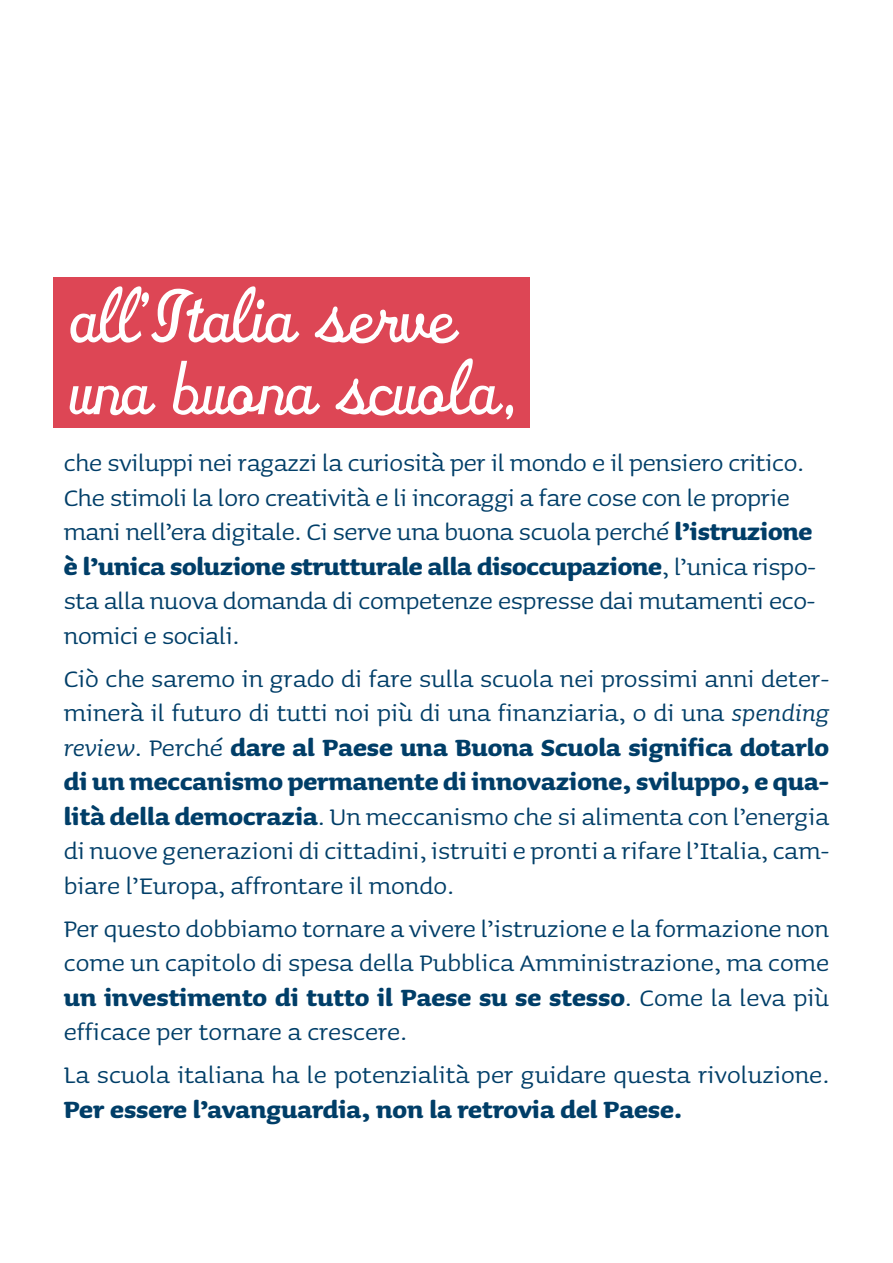
<style>
.page{position:relative;width:893px;height:1263px;background:#fff}
.page>*{position:absolute;margin:0;border:0;box-sizing:border-box;transform-origin:0 0}
.testo_scorrevole{font:75px/72px "Varsity Script JF";color:#fff}
.testo_scorrevole-2{font:30px/34.5px "Sauna";color:#003e68;text-align:justify}
.inizio_capitolo{font:30px/34.5px "Sauna";letter-spacing:-.01em;color:#003e68}
.s1{font-weight:700}
.s2{font-style:italic}
</style>
<div class="page">
<div style="left:53px;top:277px;width:476px;height:151px;background:#dd4655"></div>
<p class="testo_scorrevole" style="left:69px;top:280px;width:449px">all'Italia serve una buona scuola,</p>
<p class="inizio_capitolo" style="left:64px;top:446px;width:754px">che sviluppi nei ragazzi la curiosità per il mondo e il pensiero critico.<br>Che stimoli la loro creatività e li incoraggi a fare cose con le proprie mani nell’era digitale. Ci serve una buona scuola perché <span class="s1">l’istruzione è l’unica soluzione strutturale alla disoccupazione</span>, l’unica rispo&shy;sta alla nuova domanda di competenze espresse dai mutamenti eco&shy;nomici e sociali.</p>
<p class="testo_scorrevole-2" style="left:64px;top:661px;width:767px">Ciò che saremo in grado di fare sulla scuola nei prossimi anni deter&shy;minerà il futuro di tutti noi più di una finanziaria, o di una <span class="s2">spending review</span>. Perché <span class="s1">dare al Paese una Buona Scuola significa dotarlo di un meccanismo permanente di innovazione, sviluppo, e qua&shy;lità della democrazia</span>. Un meccanismo che si alimenta con l’energia di nuove generazioni di cittadini, istruiti e pronti a rifare l’Italia, cam&shy;biare l’Europa, affrontare il mondo.</p>
<p class="testo_scorrevole-2" style="left:64px;top:911px;width:767px">Per questo dobbiamo tornare a vivere l’istruzione e la formazione non come un capitolo di spesa della Pubblica Amministrazione, ma come <span class="s1">un investimento di tutto il Paese su se stesso</span>. Come la leva più efficace per tornare a crescere.</p>
<p class="testo_scorrevole-2" style="left:64px;top:1058px;width:767px">La scuola italiana ha le potenzialità per guidare questa rivoluzione.<br><span class="s1">Per essere l’avanguardia, non la retrovia del Paese.</span></p>
</div>
